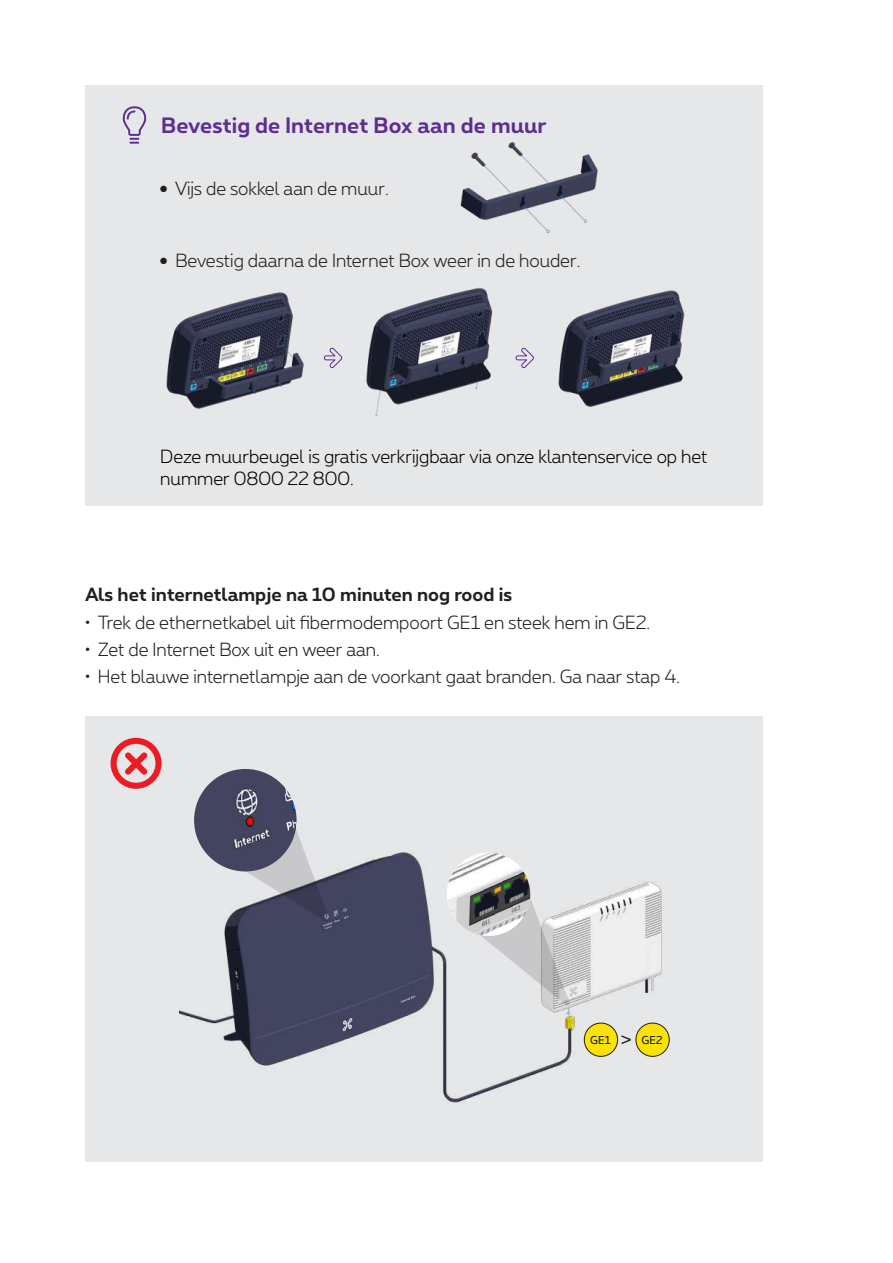
<style>
.page{position:relative;width:893px;height:1263px;background:#fff}
.page>*{position:absolute;margin:0;border:0;box-sizing:border-box;transform-origin:0 0}
.t1{font:700 21px "Proximus";letter-spacing:.005em;color:#5c2e91}
.t2{font:300 18px "Proximus";color:#231f20}
.t3{font:300 18px/21.6px "Proximus";color:#000}
.t4{font:700 18px "Proximus";color:#231f20}
.t5{font:10.8px "Proximus";color:#231f20}
</style>
<div class="page">
<div style="left:85px;top:85px;width:677px;height:421px;background:#e6e7e9"></div>
<svg style="left:123px;top:106px;width:23px;height:38px"></svg>
<img style="left:460px;top:142px;width:138px;height:92px">
<img style="left:166px;top:292px;width:138px;height:117px">
<img style="left:366px;top:287px;width:127px;height:130px">
<img style="left:558px;top:290px;width:127px;height:117px">
<svg style="left:324px;top:347px;width:18px;height:21px"></svg>
<svg style="left:515px;top:347px;width:19px;height:21px"></svg>
<div style="left:85px;top:716px;width:677px;height:445px;background:#e6e7e9"></div>
<img style="left:180px;top:769px;width:490px;height:334px">
<svg style="left:209px;top:799px;width:119px;height:122px"></svg>
<img style="left:194px;top:769px;width:103px;height:102px;border-radius:51px">
<svg style="left:111px;top:738px;width:51px;height:51px"></svg>
<svg style="left:460px;top:878px;width:110px;height:127px"></svg>
<img style="left:447px;top:853px;width:83px;height:83px;border-radius:42px">
<div style="left:584px;top:1023px;width:34px;height:33px;background:#fae106;border-radius:50%"></div>
<div style="left:584px;top:1023px;width:34px;height:34px;border:1px solid #231f20;border-radius:50%"></div>
<div style="left:636px;top:1023px;width:33px;height:33px;background:#fae106;border-radius:50%"></div>
<div style="left:636px;top:1023px;width:34px;height:34px;border:1px solid #231f20;border-radius:50%"></div>
<svg style="left:621px;top:1035px;width:10px;height:9px"></svg>
<p class="t1" style="left:161px;top:110px;width:387px">Bevestig de Internet Box aan de muur</p>
<p class="t2" style="left:160px;top:176px;width:230px">● Vijs de sokkel aan de muur.</p>
<p class="t2" style="left:160px;top:248px;width:422px">● Bevestig daarna de Internet Box weer in de houder.</p>
<p class="t3" style="left:160px;top:444px;width:549px">Deze muurbeugel is gratis verkrijgbaar via onze klantenservice op het nummer 0800 22 800.</p>
<p class="t4" style="left:85px;top:581px;width:429px">Als het internetlampje na 10 minuten nog rood is</p>
<p class="t2" style="left:85px;top:610px;width:567px">• Trek de ethernetkabel uit fibermodempoort GE1 en steek hem in GE2.</p>
<p class="t2" style="left:85px;top:637px;width:296px">• Zet de Internet Box uit en weer aan.</p>
<p class="t2" style="left:85px;top:664px;width:597px">• Het blauwe internetlampje aan de voorkant gaat branden. Ga naar stap 4.</p>
<p class="t5" style="left:590px;top:1033px;width:22px">GE1</p>
<p class="t5" style="left:641px;top:1033px;width:23px">GE2</p>
</div>
